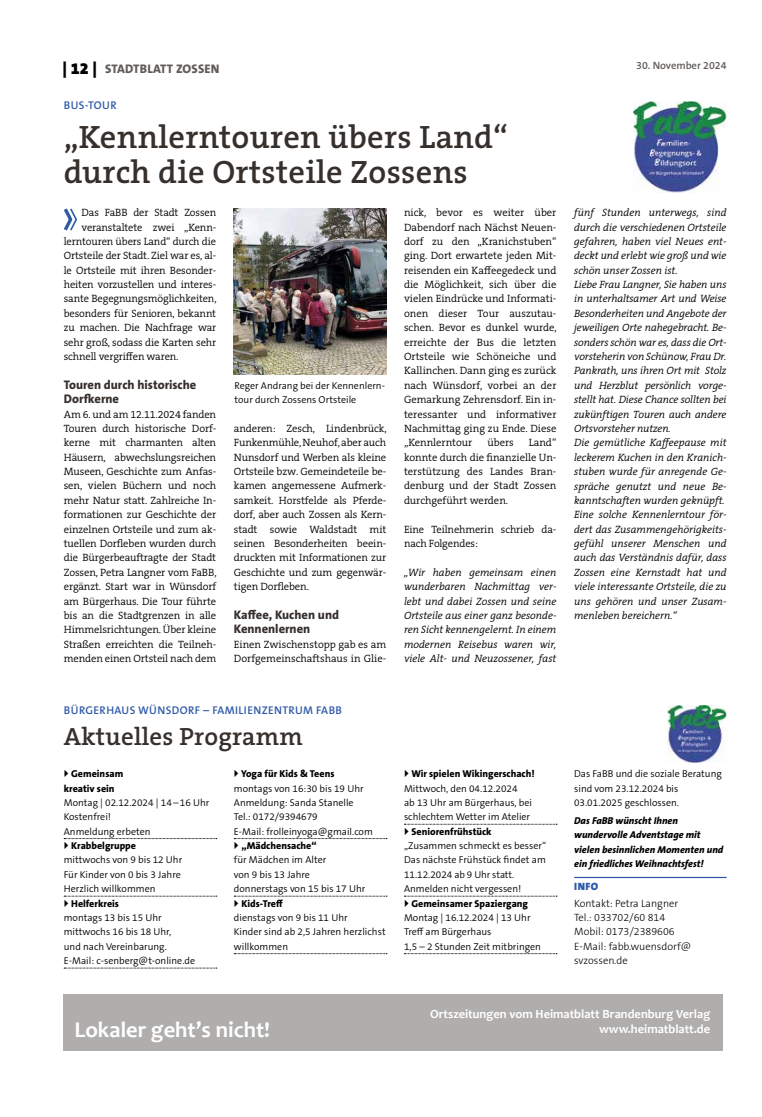
<style>
.page{position:relative;width:762px;height:1117px;background:#fff}
.page>*{position:absolute;margin:0;border:0;box-sizing:border-box;transform-origin:0 0}
.t1{font:600 32.5px/35px "The Serif B W6";letter-spacing:.01em;color:#36302d}
.t2{font:600 25px "The Serif B W6";letter-spacing:.01em;color:#36302d}
.t3{font:700 22.5px "Candara";color:#fff}
.t4{font:700 12.5px/14.5px "Candara";color:#fff;text-align:right}
.t5{font:800 12.5px/14.4px "The Sans B W8";color:#36302d}
.t6{font:800 12.5px "The Sans B W8";letter-spacing:.015em;color:#615c58}
.t7{font:600 11.25px "The Sans B W6";letter-spacing:.035em;color:#2e5aa8}
.t8{font:300 10.62px/14.4px "The Serif B W4";letter-spacing:-.01em;color:#000;text-align:justify}
.t9{font:italic 300 10.62px/14.4px "The Serif B W4";color:#000;text-align:justify}
.t10{font:300 10.62px/14.4px "The Sans B W3";color:#000}
.t11{font:600 10.62px "The Sans B W6";color:#615c58}
.t12{font:900 10.62px "The Sans B W9";color:#2e5aa8}
.t13{font:300 10px/14.4px "The Sans B W4";color:#000}
.t14{font:800 10px/14.4px "The Sans B W8";color:#000}
.t15{font:italic 800 10px/14.4px "The Sans B W8";color:#000}
.s1{font-family:"The Sans B W9";font-weight:900;font-size:16.25px;color:#000}
</style>
<div class="page">
<svg style="left:64px;top:208px;width:13px;height:23px"></svg>
<img style="left:633px;top:101px;width:93px;height:91px">
<img style="left:234px;top:208px;width:152px;height:166px">
<svg style="left:64px;top:967px;width:153px;height:1px"></svg>
<svg style="left:234px;top:953px;width:153px;height:1px"></svg>
<svg style="left:404px;top:953px;width:153px;height:1px"></svg>
<hr style="left:574px;top:876px;width:152px;height:1px;background:#2e5aa8">
<img style="left:668px;top:705px;width:58px;height:57px">
<div style="left:64px;top:993px;width:659px;height:57px;background:#b0aead"></div>
<svg style="left:64px;top:838px;width:153px;height:2px"></svg>
<svg style="left:64px;top:895px;width:153px;height:2px"></svg>
<svg style="left:234px;top:838px;width:153px;height:2px"></svg>
<svg style="left:234px;top:895px;width:153px;height:2px"></svg>
<svg style="left:404px;top:823px;width:153px;height:2px"></svg>
<svg style="left:404px;top:895px;width:153px;height:2px"></svg>
<p class="t6" style="left:63px;top:61px;width:158px"><span class="s1">| 12 |</span> Stadtblatt Zossen</p>
<p class="t7" style="left:64px;top:98px;width:54px">BUS-TOU R</p>
<h1 class="t1" style="left:64px;top:119px;width:446px">„Kennlerntouren übers Land“ durch die Ortsteile Zossens</h1>
<p class="t8" style="left:82px;top:205px;width:136px">Das FaBB der Stadt Zossen</p>
<p class="t8" style="left:82px;top:220px;width:136px">veranstaltete zwei „Kenn-</p>
<p class="t8" style="left:64px;top:234px;width:154px">lerntouren übers Land“ durch die</p>
<p class="t8" style="left:64px;top:248px;width:154px">Ortsteile der Stadt. Ziel war es, al-</p>
<p class="t8" style="left:64px;top:263px;width:154px">le Ortsteile mit ihren Besonder-</p>
<p class="t8" style="left:64px;top:277px;width:154px">heiten vorzustellen und interes-</p>
<p class="t8" style="left:64px;top:292px;width:154px">sante Begegnungsmöglichkeiten,</p>
<p class="t8" style="left:64px;top:306px;width:154px">besonders für Senioren, bekannt</p>
<p class="t8" style="left:64px;top:320px;width:154px">zu machen. Die Nachfrage war</p>
<p class="t8" style="left:64px;top:335px;width:154px">sehr groß, sodass die Karten sehr</p>
<p class="t8" style="left:64px;top:349px;width:116px">schnell vergriffen waren.</p>
<p class="t5" style="left:64px;top:377px;width:134px">Touren durch historische<br>Dorfkerne</p>
<p class="t8" style="left:64px;top:407px;width:154px">Am 6. und am 12.11.2024 fanden Touren durch historische Dorf&shy;kerne mit charmanten alten Häusern, abwechslungsreichen Museen, Geschichte zum Anfas&shy;sen, vielen Büchern und noch mehr Natur statt. Zahlreiche In&shy;formationen zur Geschichte der einzelnen Ortsteile und zum ak&shy;tuellen Dorfleben wurden durch die Bürgerbeauftragte der Stadt Zossen, Petra Langner vom FaBB, ergänzt. Start war in Wünsdorf am Bürgerhaus. Die Tour führte bis an die Stadtgrenzen in alle Himmelsrichtungen. Über kleine Straßen erreichten die Teilneh&shy;menden einen Ortsteil nach dem</p>
<p class="t8" style="left:404px;top:205px;width:154px">nick, bevor es weiter über Dabendorf nach Nächst Neuen&shy;dorf zu den „Kranichstuben“ ging. Dort erwartete jeden Mit&shy;reisenden ein Kaffeegedeck und die Möglichkeit, sich über die vielen Eindrücke und Informati&shy;onen dieser Tour auszutau&shy;schen. Bevor es dunkel wurde, erreichte der Bus die letzten Ortsteile wie Schöneiche und Kallinchen. Dann ging es zurück nach Wünsdorf, vorbei an der Gemarkung Zehrensdorf. Ein in&shy;teressanter und informativer Nachmittag ging zu Ende. Diese „Kennlerntour</p>
<p class="t13" style="left:234px;top:378px;width:152px">Reger Andrang bei der Kennenlern&shy;tour durch Zossens Ortsteile</p>
<p class="t8" style="left:234px;top:421px;width:154px">anderen: Zesch, Lindenbrück, Funkenmühle, Neuhof, aber auch Nunsdorf und Werben als kleine Ortsteile bzw. Gemeindeteile be&shy;kamen angemessene Aufmerk&shy;samkeit. Horstfelde als Pferde&shy;dorf, aber auch Zossen als Kern&shy;stadt sowie Waldstadt mit seinen Besonderheiten beein&shy;druckten mit Informationen zur Geschichte und zum gegenwär&shy;tigen Dorfleben.</p>
<p class="t5" style="left:234px;top:607px;width:107px">Kaffee, Kuchen und<br>Kennenlernen</p>
<p class="t8" style="left:234px;top:637px;width:154px">Einen Zwischenstopp gab es am<br>Dorfgemeinschaftshaus in Glie-</p>
<p class="t8" style="left:404px;top:435px;width:154px;text-indent:125px">Land“ konnte durch die finanzielle Un&shy;terstützung des Landes Bran&shy;denburg und der Stadt Zossen durchgeführt werden.</p>
<p class="t8" style="left:404px;top:522px;width:154px">Eine Teilnehmerin schrieb da&shy;nach Folgendes:</p>
<p class="t9" style="left:404px;top:565px;width:154px">„Wir haben gemeinsam einen wunderbaren Nachmittag ver&shy;lebt und dabei Zossen und seine Ortsteile aus einer ganz besonde&shy;ren Sicht kennengelernt. In einem modernen Reisebus waren wir, viele Alt- und Neuzossener, fast</p>
<p class="t8" style="left:487px;top:435px;width:28px">übers</p>
<p class="t11" style="left:636px;top:59px;width:92px">30. NOVEMBER 2024</p>
<p class="t9" style="left:574px;top:205px;width:154px;text-align:left">fünf Stunden unterwegs, sind durch die verschiedenen Ortsteile gefahren, haben viel Neues ent&shy;deckt und erlebt wie groß und wie schön unser Zossen ist.<br>Liebe Frau Langner, Sie haben uns in unterhaltsamer Art und Weise<br>Besonderheiten und Angebote der jeweiligen Orte nahegebracht. Be&shy;sonders schön war es, dass die Ort&shy;vorsteherin von Schünow, Frau Dr.<br>Pankrath, uns ihren Ort mit Stolz und Herzblut persönlich vorge&shy;stellt hat. Diese Chance sollten bei zukünftigen Touren auch andere<br>Ortsvorsteher nutzen.<br>Die gemütliche Kaffeepause mit leckerem Kuchen in den Kranich&shy;stuben wurde für anregende Ge&shy;spräche genutzt und neue Be&shy;kanntschaften wurden geknüpft.<br>Eine solche Kennenlerntour för&shy;dert das Zusammengehörigkeits&shy;gefühl unserer Menschen und auch das Verständnis dafür, dass<br>Zossen eine Kernstadt hat und viele interessante Ortsteile, die zu uns gehören und unser Zusam&shy;menleben bereichern.“</p>
<p class="t7" style="left:64px;top:702px;width:102px">BÜRGERHAUS WÜNSDORF</p>
<p class="t7" style="left:203px;top:702px;width:39px">– FAMILIENZENTR</p>
<p class="t7" style="left:295px;top:702px;width:48px">UM FABB</p>
<h2 class="t2" style="left:64px;top:719px;width:240px">Aktuelles Programm</h2>
<p class="t14" style="left:64px;top:766px;width:61px;text-indent:7px">Gemeinsam kreativ sein</p>
<p class="t13" style="left:64px;top:795px;width:147px">Montag | 02.12.2024 | 14–16 Uhr<br>Kostenfrei!<br>Anmeldung erbeten</p>
<p class="t14" style="left:71px;top:838px;width:66px">Krabbelgruppe</p>
<p class="t13" style="left:64px;top:852px;width:120px">mittwochs von 9 bis 12 Uhr<br>Für Kinder von 0 bis 3 Jahre<br>Herzlich willkommen</p>
<p class="t14" style="left:71px;top:895px;width:49px">Helferkreis</p>
<p class="t13" style="left:64px;top:910px;width:133px">montags 13 bis 15 Uhr mittwochs 16 bis 18 Uhr,<br>und nach Vereinbarung.<br>E-Mail: c-senberg@t-online.de</p>
<p class="t14" style="left:241px;top:766px;width:95px">Yoga für Kids &amp; Teens</p>
<p class="t13" style="left:234px;top:780px;width:140px">montags von 16:30 bis 19 Uhr<br>Anmeldung: Sanda Stanelle<br>Tel.: 0172/9394679<br>E-Mail: frolleinyoga@gmail.com</p>
<p class="t14" style="left:241px;top:838px;width:77px">„Mädchensache“</p>
<p class="t13" style="left:234px;top:852px;width:133px">für Mädchen im Alter<br>von 9 bis 13 Jahre donnerstags von 15 bis 17 Uhr</p>
<p class="t14" style="left:241px;top:895px;width:43px">Kids-Treff</p>
<p class="t13" style="left:234px;top:910px;width:153px">dienstags von 9 bis 11 Uhr<br>Kinder sind ab 2,5 Jahren herzlichst willkommen</p>
<p class="t14" style="left:411px;top:766px;width:125px">Wir spielen Wikingerschach!</p>
<p class="t13" style="left:404px;top:780px;width:130px">Mittwoch, den 04.12.2024<br>ab 13 Uhr am Bürgerhaus, bei schlechtem Wetter im Atelier</p>
<p class="t14" style="left:411px;top:824px;width:82px">Seniorenfrühstück</p>
<p class="t13" style="left:404px;top:838px;width:144px">„Zusammen schmeckt es besser“<br>Das nächste Frühstück findet am<br>11.12.2024 ab 9 Uhr statt.<br>Anmelden nicht vergessen!</p>
<p class="t14" style="left:411px;top:895px;width:118px">Gemeinsamer Spaziergang</p>
<p class="t13" style="left:404px;top:910px;width:138px">Montag | 16.12.2024 | 13 Uhr<br>Treff am Bürgerhaus<br>1,5 – 2 Stunden Zeit mitbringen</p>
<p class="t13" style="left:574px;top:766px;width:149px">Das FaBB und die soziale Beratung sind vom 23.12.2024 bis<br>03.01.2025 geschlossen.</p>
<p class="t15" style="left:574px;top:813px;width:151px">Das FaBB wünscht Ihnen wundervolle Adventstage mit vielen besinnlichen Momenten und ein friedliches Weihnachtsfest!</p>
<p class="t12" style="left:574px;top:879px;width:7px">info</p>
<p class="t10" style="left:574px;top:895px;width:119px">Kontakt: Petra Langner<br>Tel.: 033702/60 814<br>Mobil: 0173/2389606<br>E-Mail: fabb.wuensdorf@ svzossen.de</p>
<h3 class="t3" style="left:74px;top:1015px;width:197px">Lokaler geht’s nicht!</h3>
<p class="t4" style="left:430px;top:1006px;width:282px">Ortszeitungen vom Heimatblatt Brandenburg Verlag www.heimatblatt.de</p>
</div>
